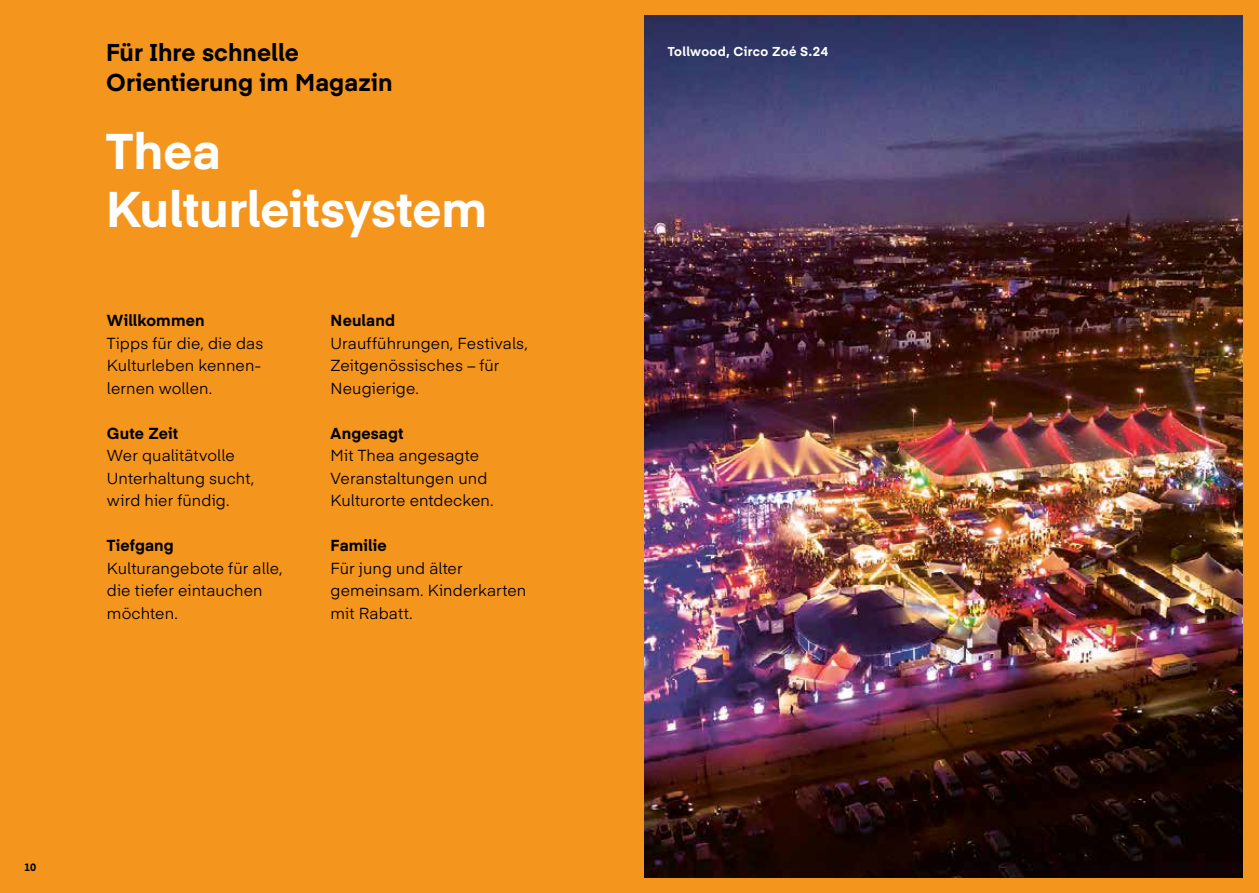
<style>
.page{position:relative;width:1259px;height:893px;background:#fff}
.page>*{position:absolute;margin:0;border:0;box-sizing:border-box;transform-origin:0 0}
.t1{font:700 49.5px/58.5px "Eina 04";letter-spacing:-.005em;color:#fff}
.t2{font:700 24px/30px "Eina 04";color:#000}
.t3{font:15.75px/22.5px "Eina 04";letter-spacing:.005em;color:#000}
.t4{font:700 15.75px "Eina 04";letter-spacing:.01em;color:#000}
.t5{font:700 12.75px "Eina 04";letter-spacing:.025em;color:#fff}
.t6{font:700 10.5px "Eina 04";color:#000}
</style>
<div class="page">
<div style="left:0;top:0;width:634px;height:893px;background:#f4951d"></div>
<img style="left:644px;top:15px;width:599px;height:863px">
<div style="left:629px;top:0;width:15px;height:893px;background:#f4951d"></div>
<div style="left:640px;top:0;width:607px;height:15px;background:#f4951d"></div>
<div style="left:640px;top:878px;width:607px;height:15px;background:#f4951d"></div>
<div style="left:1243px;top:0;width:16px;height:893px;background:#f4951d"></div>
<h2 class="t2" style="left:106px;top:36px;width:288px">Für Ihre schnelle<br>Orientierung im Magazin</h2>
<h1 class="t1" style="left:106px;top:119px;width:382px">Thea<br>Kulturleitsystem</h1>
<p class="t4" style="left:107px;top:309px;width:99px">Willkommen</p>
<p class="t3" style="left:107px;top:331px;width:158px">Tipps für die, die das<br>Kulturleben kennen&shy;lernen wollen.</p>
<p class="t4" style="left:107px;top:421px;width:73px">Gute Zeit</p>
<p class="t3" style="left:107px;top:443px;width:149px">Wer qualitätvolle<br>Unterhaltung sucht, wird hier fündig.</p>
<p class="t4" style="left:107px;top:534px;width:68px">Tiefgang</p>
<p class="t3" style="left:107px;top:556px;width:177px">Kulturangebote für alle, die tiefer eintauchen möchten.</p>
<p class="t4" style="left:331px;top:309px;width:66px">Neuland</p>
<p class="t3" style="left:331px;top:331px;width:199px">Uraufführungen, Festivals,<br>Zeitgenössisches – für<br>Neugierige.</p>
<p class="t4" style="left:331px;top:421px;width:74px">Angesagt</p>
<p class="t3" style="left:331px;top:443px;width:164px">Mit Thea angesagte<br>Veranstaltungen und<br>Kulturorte entdecken.</p>
<p class="t4" style="left:331px;top:534px;width:57px">Familie</p>
<p class="t3" style="left:331px;top:556px;width:197px">Für jung und älter gemeinsam. Kinderkarten mit Rabatt.</p>
<p class="t6" style="left:24px;top:860px;width:14px">10</p>
<p class="t5" style="left:668px;top:42px;width:162px">Tollwood, Circo Zoé S.24</p>
</div>
